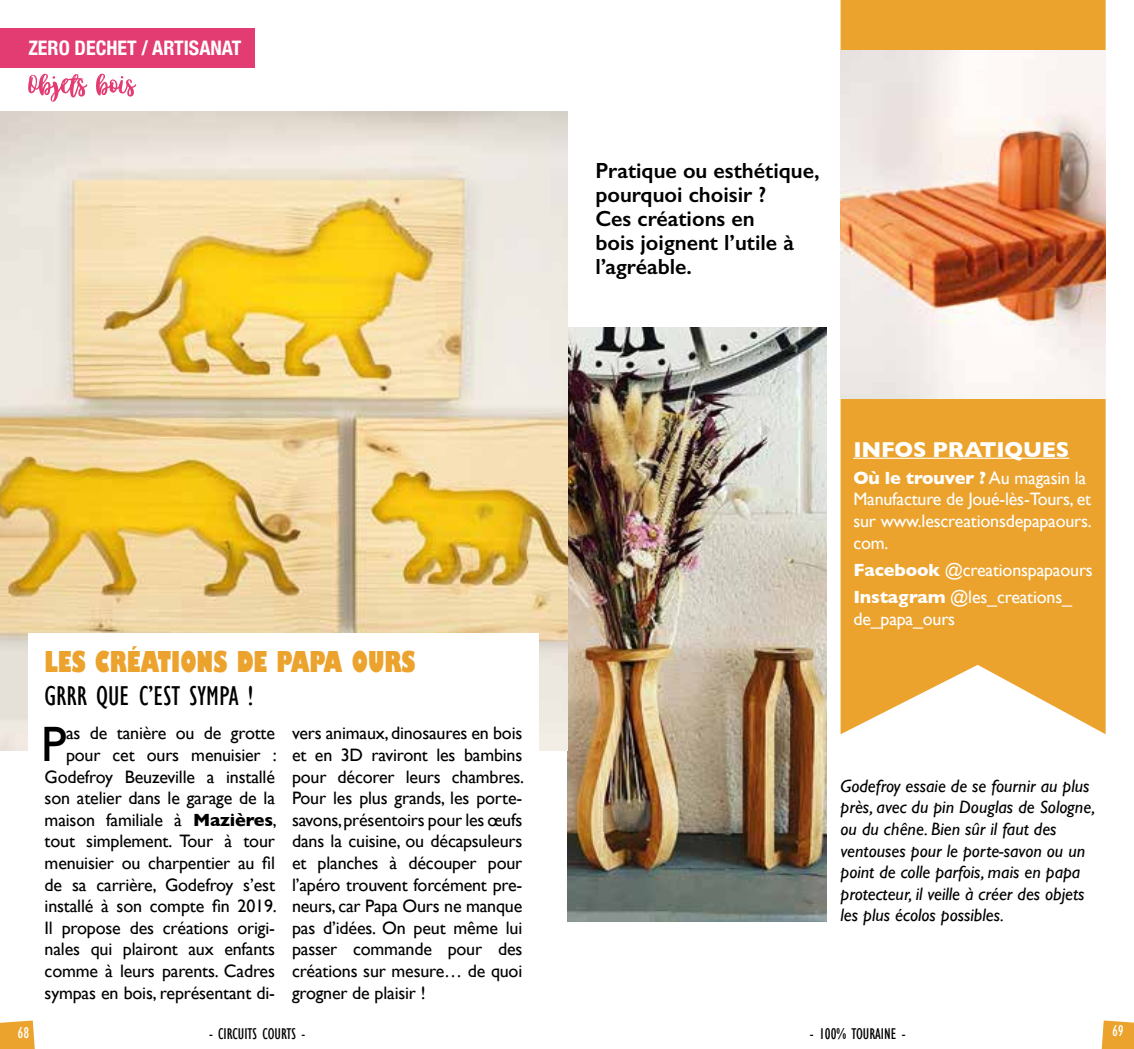
<style>
.page{position:relative;width:1134px;height:1049px;background:#fff}
.page>*{position:absolute;margin:0;border:0;box-sizing:border-box;transform-origin:0 0}
.t1{font:49.6px "Gill Sans";color:#000}
.t2{font:800 condensed 28px "Gill Sans";color:#eba32d}
.t3{font:condensed 28px "Gill Sans";color:#000}
.t4{font:600 22px/24px "Gill Sans";color:#000}
.t5{font:700 22px "Gill Sans";letter-spacing:-.01em;color:#fff}
.t6{font:700 condensed 20px "Helvetica Neue";color:#fff}
.t7{font:18px/21.6px "Gill Sans";letter-spacing:-.01em;color:#000;text-align:right}
.t8{font:italic 18px/21.6px "Gill Sans";color:#000}
.t9{font:18px/21.6px "Gill Sans";letter-spacing:-.01em;color:#fff}
.t10{font:condensed 16px "Gill Sans";color:#000}
.t11{font:condensed 16px "Gill Sans";color:#fff}
.s1{font-weight:700}
</style>
<div class="page">
<svg style="left:1101px;top:1020px;width:33px;height:29px"></svg>
<svg style="left:0;top:1020px;width:35px;height:29px"></svg>
<div style="left:0;top:28px;width:254px;height:40px;background:#e23c72"></div>
<svg style="left:28px;top:74px;width:108px;height:28px"></svg>
<img style="left:567px;top:327px;width:259px;height:594px">
<img style="left:0;top:111px;width:567px;height:639px">
<div style="left:28px;top:633px;width:511px;height:342px;background:#fff"></div>
<svg style="left:840px;top:0;width:266px;height:734px;fill:#eba32d"></svg>
<hr style="left:853px;top:458px;width:216px;height:1px;background:#fff">
<img style="left:840px;top:50px;width:266px;height:348px">
<p class="t6" style="left:28px;top:31px;width:215px">ZERO DECHET / ARTISANAT</p>
<h2 class="t2" style="left:45px;top:644px;width:372px">LES CRÉATIONS DE PAPA OURS</h2>
<h2 class="t3" style="left:45px;top:680px;width:210px">GRRR QUE C’EST SYMPA !</h2>
<p class="t7" style="left:45px;top:722px;width:234px">as de tanière ou de grotte pour cet ours menuisier :<br>Godefroy Beuzeville a installé son atelier dans le garage de la maison familiale à <span class="s1">Mazières</span>, tout simplement. Tour à tour menuisier ou charpentier au fil de sa carrière, Godefroy s’est installé à son compte fin 2019.<br>Il propose des créations origi&shy;nales qui plairont aux enfants comme à leurs parents. Cadres sympas en bois, représentant di-</p>
<p class="t7" style="left:292px;top:722px;width:234px;text-align:justify">vers animaux, dinosaures en bois et en 3D raviront les bambins pour décorer leurs chambres.<br>Pour les plus grands, les porte&shy;savons, présentoirs pour les œufs dans la cuisine, ou décapsuleurs et planches à découper pour l’apéro trouvent forcément pre&shy;neurs, car Papa Ours ne manque pas d’idées. On peut même lui passer commande pour des créations sur mesure… de quoi grogner de plaisir !</p>
<h1 class="t1" style="left:41px;top:715px;width:27px">P</h1>
<p class="t4" style="left:595px;top:158px;width:226px">Pratique ou esthétique, pourquoi choisir ?<br>Ces créations en<br>bois joignent l’utile à l’agréable.</p>
<p class="t5" style="left:853px;top:432px;width:218px">INFOS PRATIQUES</p>
<p class="t9" style="left:853px;top:467px;width:240px"><span class="s1">Où le trouver ?</span> Au magasin la<br>Manufacture de Joué-lès-Tours, et sur www.lescreationsdepapaours. com.</p>
<p class="t9" style="left:853px;top:556px;width:241px;line-height:27.2px"><span class="s1">Facebook</span> @creationspapaours<br><span class="s1">Instagram</span> @les_creations_</p>
<p class="t9" style="left:853px;top:608px;width:103px">de_papa_ours</p>
<p class="t8" style="left:840px;top:775px;width:256px">Godefroy essaie de se fournir au plus près, avec du pin Douglas de Sologne, ou du chêne. Bien sûr il faut des ventouses pour le porte-savon ou un point de colle parfois, mais en papa protecteur, il veille à créer des objets les plus écolos possibles.</p>
<p class="t11" style="left:18px;top:1023px;width:13px">68</p>
<p class="t10" style="left:209px;top:1024px;width:98px">- CIRCUITS COURTS -</p>
<p class="t10" style="left:810px;top:1024px;width:97px">- 100% TOURAINE -</p>
<p class="t11" style="left:1112px;top:1021px;width:13px">69</p>
</div>
